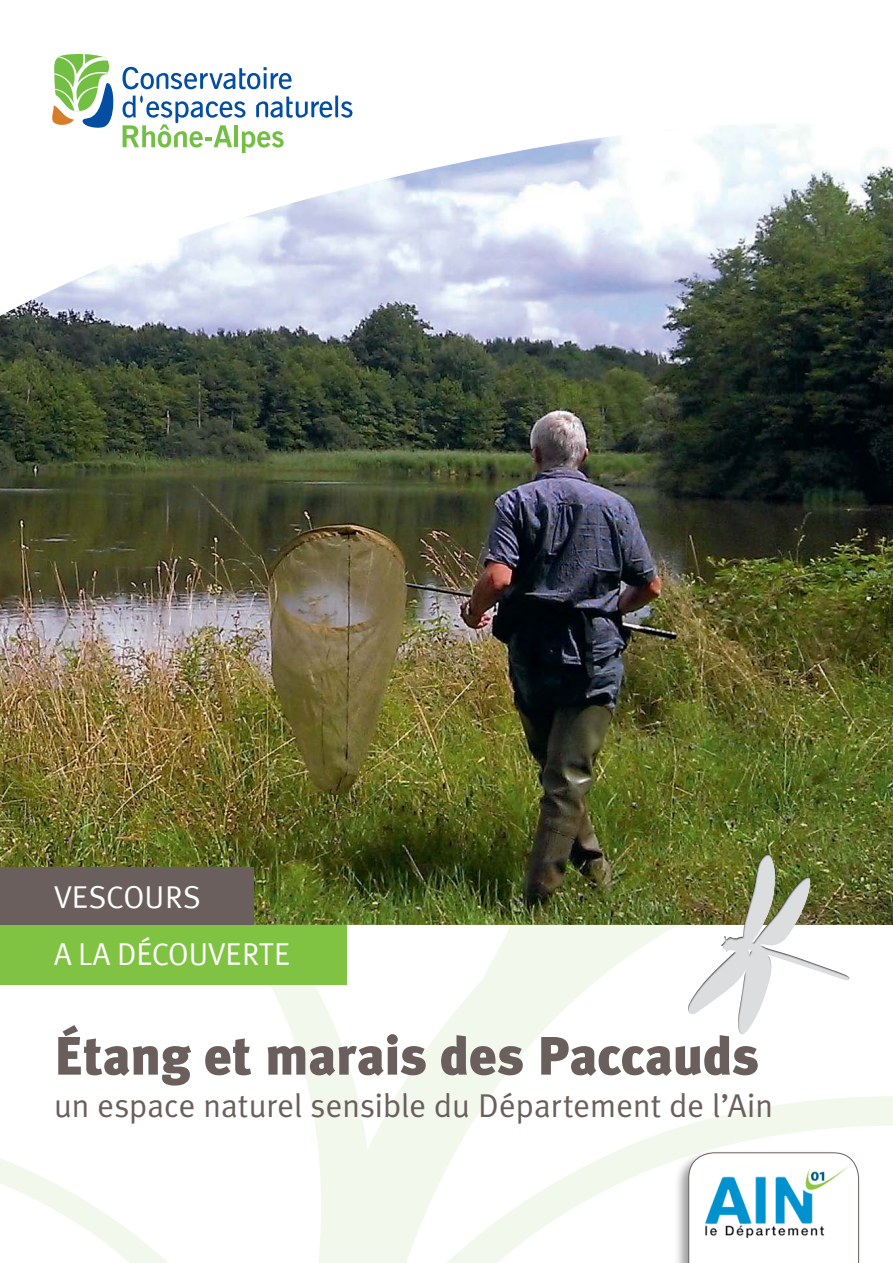
<style>
.page{position:relative;width:893px;height:1263px;background:#fff}
.page>*{position:absolute;margin:0;border:0;box-sizing:border-box;transform-origin:0 0}
.t1{font:900 54px "Meta Plus";letter-spacing:-.005em;color:#6a5f5c}
.t2{font:33px "Meta Plus Normal";color:#6a5f5c}
.t3{font:31.5px "Meta Plus";color:#fff}
</style>
<div class="page">
<svg style="left:0;top:925px;width:893px;height:338px"></svg>
<svg style="left:52px;top:54px;width:62px;height:69px"></svg>
<svg style="left:123px;top:67px;width:169px;height:22px"></svg>
<svg style="left:123px;top:95px;width:229px;height:28px"></svg>
<div style="left:673px;top:1149px;width:189px;height:114px;background:#000;opacity:.4"></div>
<svg style="left:688px;top:1152px;width:171px;height:111px"></svg>
<img style="left:0;top:123px;width:893px;height:802px">
<img style="left:700px;top:1163px;width:152px;height:76px">
<div style="left:0;top:925px;width:346px;height:59px;background:#80c342"></div>
<div style="left:0;top:867px;width:253px;height:58px;background:#6a5f5c"></div>
<div style="left:685px;top:851px;width:165px;height:184px;background:#000;opacity:.75"></div>
<p class="t3" style="left:54px;top:879px;width:148px">VESCOURS</p>
<p class="t3" style="left:54px;top:936px;width:237px">A LA DÉCOUVERTE</p>
<h1 class="t1" style="left:54px;top:1024px;width:706px">étang et marais des Paccauds</h1>
<p class="t2" style="left:54px;top:1086px;width:720px">un espace naturel sensible du Département de l’Ain</p>
</div>
